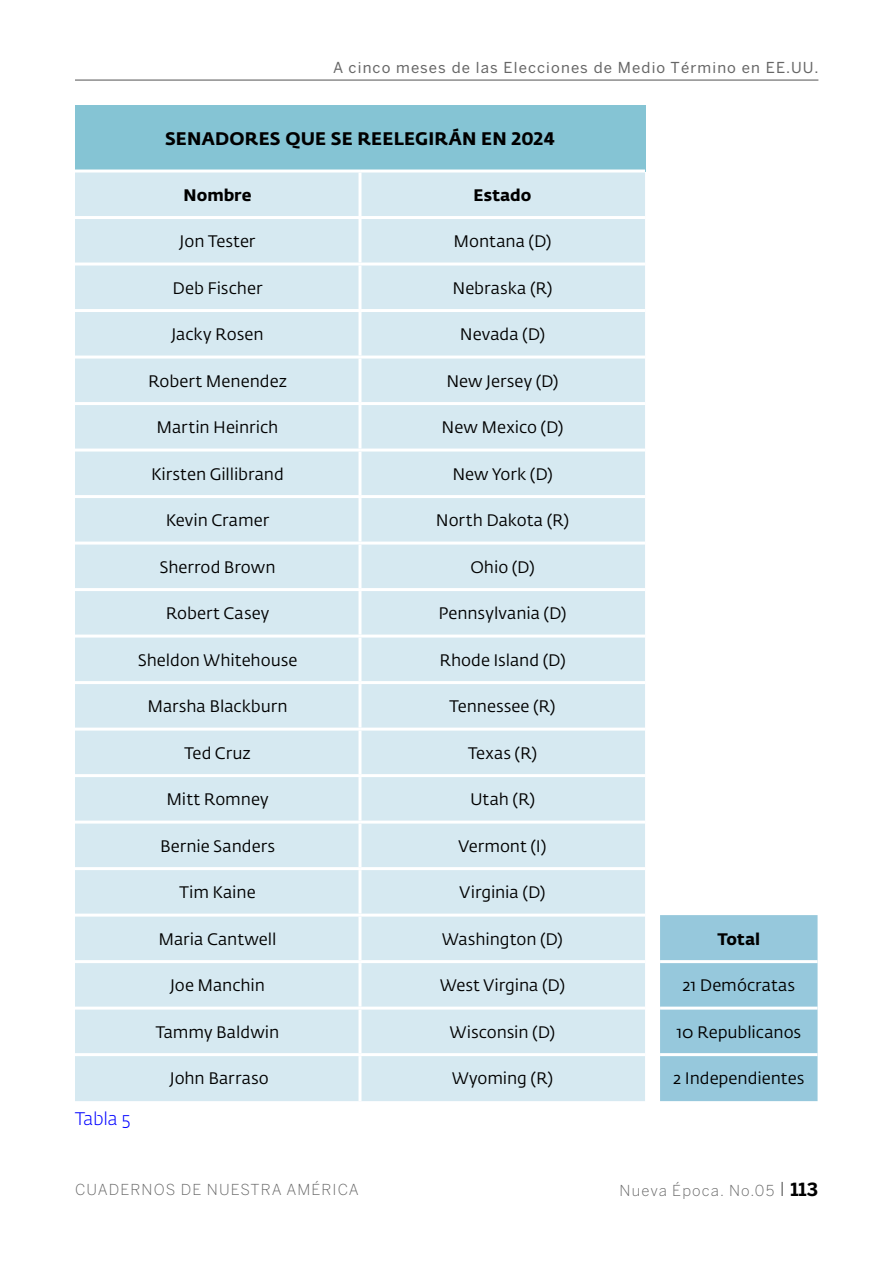
<style>
.page{position:relative;width:893px;height:1263px;background:#fff}
.page>*{position:absolute;margin:0;border:0;box-sizing:border-box;transform-origin:0 0}
.t1{font:700 18px "Fedra Sans Std";letter-spacing:.01em;color:#000}
.t2{font:300 18px "Fedra Sans Std";letter-spacing:-.02em;color:#00f}
.t3{font:16.5px "Fedra Sans Std";color:#000}
.t4{font:700 16.5px "Fedra Sans Std";letter-spacing:.005em;color:#000}
.t5{font:15px "Benton Sans";letter-spacing:.075em;color:#666}
.t6{font:300 15px "Benton Sans";letter-spacing:.075em;color:#666}
.s1{font-weight:700;font-size:18px;color:#000}
</style>
<div class="page">
<hr style="left:75px;top:80px;width:743px;height:1px;background:#666">
<div style="left:75px;top:105px;width:570px;height:66px;background:#85c4d4"></div>
<div style="left:75px;top:173px;width:570px;height:928px;background:#d6e9f1"></div>
<hr style="left:75px;top:170px;width:285px;height:3px;background:#fff">
<hr style="left:360px;top:170px;width:285px;height:3px;background:#fff">
<hr style="left:75px;top:216px;width:285px;height:3px;background:#fff">
<hr style="left:360px;top:216px;width:285px;height:3px;background:#fff">
<hr style="left:75px;top:263px;width:285px;height:3px;background:#fff">
<hr style="left:360px;top:263px;width:285px;height:3px;background:#fff">
<hr style="left:75px;top:309px;width:285px;height:3px;background:#fff">
<hr style="left:360px;top:309px;width:285px;height:3px;background:#fff">
<hr style="left:75px;top:356px;width:285px;height:3px;background:#fff">
<hr style="left:360px;top:356px;width:285px;height:3px;background:#fff">
<hr style="left:75px;top:402px;width:285px;height:3px;background:#fff">
<hr style="left:360px;top:402px;width:285px;height:3px;background:#fff">
<hr style="left:75px;top:449px;width:285px;height:3px;background:#fff">
<hr style="left:360px;top:449px;width:285px;height:3px;background:#fff">
<hr style="left:75px;top:495px;width:285px;height:3px;background:#fff">
<hr style="left:360px;top:495px;width:285px;height:3px;background:#fff">
<hr style="left:75px;top:542px;width:285px;height:3px;background:#fff">
<hr style="left:360px;top:542px;width:285px;height:3px;background:#fff">
<hr style="left:75px;top:588px;width:285px;height:3px;background:#fff">
<hr style="left:360px;top:588px;width:285px;height:3px;background:#fff">
<hr style="left:75px;top:635px;width:285px;height:3px;background:#fff">
<hr style="left:360px;top:635px;width:285px;height:3px;background:#fff">
<hr style="left:75px;top:681px;width:285px;height:3px;background:#fff">
<hr style="left:360px;top:681px;width:285px;height:3px;background:#fff">
<hr style="left:75px;top:728px;width:285px;height:3px;background:#fff">
<hr style="left:360px;top:728px;width:285px;height:3px;background:#fff">
<hr style="left:75px;top:774px;width:285px;height:3px;background:#fff">
<hr style="left:360px;top:774px;width:285px;height:3px;background:#fff">
<hr style="left:75px;top:821px;width:285px;height:3px;background:#fff">
<hr style="left:360px;top:821px;width:285px;height:3px;background:#fff">
<hr style="left:75px;top:867px;width:285px;height:3px;background:#fff">
<hr style="left:360px;top:867px;width:285px;height:3px;background:#fff">
<hr style="left:75px;top:914px;width:285px;height:3px;background:#fff">
<hr style="left:360px;top:914px;width:285px;height:3px;background:#fff">
<hr style="left:75px;top:960px;width:285px;height:3px;background:#fff">
<hr style="left:360px;top:960px;width:285px;height:3px;background:#fff">
<hr style="left:75px;top:1007px;width:285px;height:3px;background:#fff">
<hr style="left:360px;top:1007px;width:285px;height:3px;background:#fff">
<hr style="left:75px;top:1053px;width:285px;height:3px;background:#fff">
<hr style="left:360px;top:1053px;width:285px;height:3px;background:#fff">
<hr style="left:358px;top:173px;width:4px;height:43px;background:#f5f9fb">
<svg style="left:358px;top:219px;width:4px;height:44px"></svg>
<hr style="left:358px;top:266px;width:4px;height:43px;background:#f5f9fb">
<svg style="left:358px;top:312px;width:4px;height:44px"></svg>
<hr style="left:358px;top:359px;width:4px;height:43px;background:#f5f9fb">
<svg style="left:358px;top:405px;width:4px;height:44px"></svg>
<hr style="left:358px;top:452px;width:4px;height:43px;background:#f5f9fb">
<svg style="left:358px;top:498px;width:4px;height:44px"></svg>
<hr style="left:358px;top:545px;width:4px;height:43px;background:#f5f9fb">
<svg style="left:358px;top:591px;width:4px;height:44px"></svg>
<hr style="left:358px;top:638px;width:4px;height:43px;background:#f5f9fb">
<svg style="left:358px;top:684px;width:4px;height:44px"></svg>
<hr style="left:358px;top:731px;width:4px;height:43px;background:#f5f9fb">
<svg style="left:358px;top:777px;width:4px;height:44px"></svg>
<hr style="left:358px;top:824px;width:4px;height:43px;background:#f5f9fb">
<svg style="left:358px;top:870px;width:4px;height:44px"></svg>
<hr style="left:358px;top:917px;width:4px;height:43px;background:#f5f9fb">
<svg style="left:358px;top:963px;width:4px;height:44px"></svg>
<hr style="left:358px;top:1010px;width:4px;height:43px;background:#f5f9fb">
<svg style="left:358px;top:1056px;width:4px;height:45px"></svg>
<div style="left:660px;top:915px;width:158px;height:186px;background:#96c8dc"></div>
<hr style="left:660px;top:960px;width:158px;height:3px;background:#fff">
<hr style="left:660px;top:1007px;width:158px;height:3px;background:#fff">
<hr style="left:660px;top:1053px;width:158px;height:3px;background:#fff">
<p class="t5" style="left:333px;top:58px;width:487px">A cinco meses de las Elecciones de Medio Término en EE.UU.</p>
<p class="t1" style="left:165px;top:127px;width:391px">SENADORES QUE SE REELEGIRÁN EN 2024</p>
<p class="t4" style="left:184px;top:184px;width:69px">Nombre</p>
<p class="t4" style="left:474px;top:184px;width:59px">Estado</p>
<p class="t3" style="left:180px;top:231px;width:77px">Jon Tester</p>
<p class="t3" style="left:454px;top:231px;width:99px">Montana (D)</p>
<p class="t3" style="left:173px;top:278px;width:91px">Deb Fischer</p>
<p class="t3" style="left:452px;top:278px;width:102px">Nebraska (R)</p>
<p class="t3" style="left:171px;top:324px;width:94px">Jacky Rosen</p>
<p class="t3" style="left:460px;top:324px;width:87px">Nevada (D)</p>
<p class="t3" style="left:148px;top:371px;width:140px">Robert Menendez</p>
<p class="t3" style="left:446px;top:371px;width:114px">New Jersey (D)</p>
<p class="t3" style="left:157px;top:417px;width:123px">Martin Heinrich</p>
<p class="t3" style="left:442px;top:417px;width:123px">New Mexico (D)</p>
<p class="t3" style="left:151px;top:464px;width:134px">Kirsten Gillibrand</p>
<p class="t3" style="left:452px;top:464px;width:102px">New York (D)</p>
<p class="t3" style="left:166px;top:510px;width:105px">Kevin Cramer</p>
<p class="t3" style="left:436px;top:510px;width:135px">North Dakota (R)</p>
<p class="t3" style="left:159px;top:557px;width:118px">Sherrod Brown</p>
<p class="t3" style="left:470px;top:557px;width:66px">Ohio (D)</p>
<p class="t3" style="left:166px;top:603px;width:105px">Robert Casey</p>
<p class="t3" style="left:439px;top:603px;width:129px">Pennsylvania (D)</p>
<p class="t3" style="left:138px;top:650px;width:161px">Sheldon Whitehouse</p>
<p class="t3" style="left:439px;top:650px;width:128px">Rhode Island (D)</p>
<p class="t3" style="left:148px;top:696px;width:142px">Marsha Blackburn</p>
<p class="t3" style="left:450px;top:696px;width:107px">Tennessee (R)</p>
<p class="t3" style="left:184px;top:743px;width:68px">Ted Cruz</p>
<p class="t3" style="left:468px;top:743px;width:71px">Texas (R)</p>
<p class="t3" style="left:166px;top:789px;width:104px">Mitt Romney</p>
<p class="t3" style="left:470px;top:789px;width:67px">Utah (R)</p>
<p class="t3" style="left:160px;top:836px;width:116px">Bernie Sanders</p>
<p class="t3" style="left:459px;top:836px;width:89px">Vermont (I)</p>
<p class="t3" style="left:179px;top:882px;width:78px">Tim Kaine</p>
<p class="t3" style="left:460px;top:882px;width:87px">Virginia (D)</p>
<p class="t3" style="left:158px;top:929px;width:120px">Maria Cantwell</p>
<p class="t3" style="left:442px;top:929px;width:122px">Washington (D)</p>
<p class="t3" style="left:170px;top:975px;width:97px">Joe Manchin</p>
<p class="t3" style="left:440px;top:975px;width:127px">West Virgina (D)</p>
<p class="t3" style="left:156px;top:1022px;width:125px">Tammy Baldwin</p>
<p class="t3" style="left:450px;top:1022px;width:107px">Wisconsin (D)</p>
<p class="t3" style="left:170px;top:1068px;width:101px">John Barraso</p>
<p class="t3" style="left:452px;top:1068px;width:103px">Wyoming (R)</p>
<p class="t2" style="left:75px;top:1108px;width:57px">Tabla 5</p>
<p class="t4" style="left:717px;top:928px;width:44px">Total</p>
<p class="t3" style="left:682px;top:975px;width:114px">21 Demócratas</p>
<p class="t3" style="left:676px;top:1022px;width:126px">10 Republicanos</p>
<p class="t3" style="left:673px;top:1068px;width:133px">2 Independientes</p>
<p class="t6" style="left:75px;top:1180px;width:285px">CUADERNOS DE NUESTRA AMÉRICA</p>
<p class="t6" style="left:620px;top:1182px;width:200px">Nueva Época. No.05 <sup>|</sup> <span class="s1">113</span></p>
</div>
